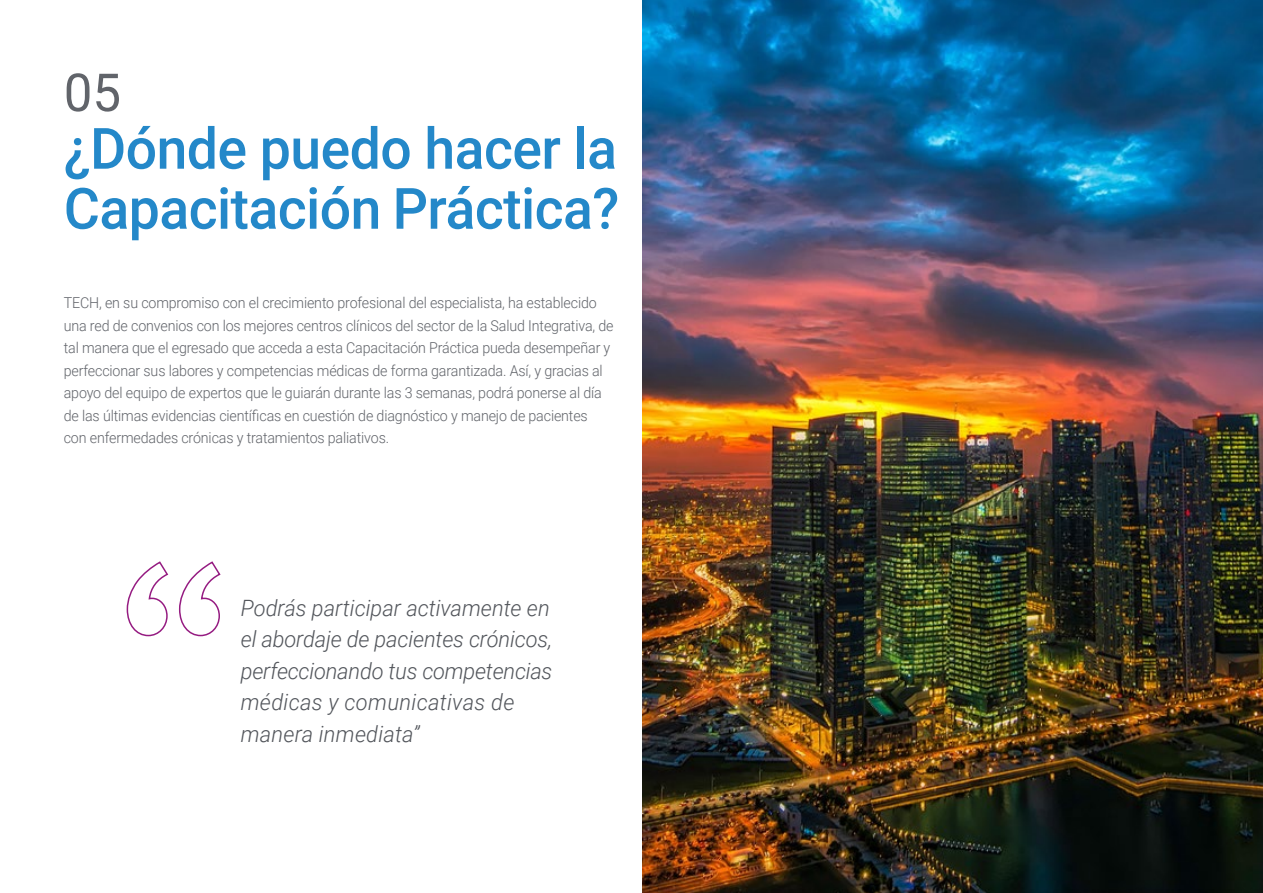
<style>
.page{position:relative;width:1263px;height:893px;background:#fff}
.page>*{position:absolute;margin:0;border:0;box-sizing:border-box;transform-origin:0 0}
.t1{font:500 57px/60px "Roboto";letter-spacing:-.01em;color:#2488c9}
.t2{font:52.5px "Roboto";color:#61646a}
.t3{font:italic 300 22.5px/31.5px "Roboto";letter-spacing:-.005em;color:#52555b}
.t4{font:300 15px/22.5px "Roboto";letter-spacing:-.01em;color:#61646a;scale:.95 1}
</style>
<div class="page">
<svg style="left:126px;top:561px;width:95px;height:76px"></svg>
<img style="left:642px;top:0;width:621px;height:893px">
<h2 class="t2" style="left:64px;top:56px;width:59px">05</h2>
<h1 class="t1" style="left:64px;top:116px;width:557px">¿Dónde puedo hacer la<br>Capacitación Práctica?</h1>
<p class="t4" style="left:64px;top:291px;width:580px">TECH, en su compromiso con el crecimiento profesional del especialista, ha establecido una red de convenios con los mejores centros clínicos del sector de la Salud Integrativa, de tal manera que el egresado que acceda a esta Capacitación Práctica pueda desempeñar y perfeccionar sus labores y competencias médicas de forma garantizada. Así, y gracias al apoyo del equipo de expertos que le guiarán durante las 3 semanas, podrá ponerse al día de las últimas evidencias científicas en cuestión de diagnóstico y manejo de pacientes con enfermedades crónicas y tratamientos paliativos.</p>
<h3 class="t3" style="left:241px;top:591px;width:313px">Podrás participar activamente en el abordaje de pacientes crónicos, perfeccionando tus competencias médicas y comunicativas de manera inmediata”</h3>
</div>
